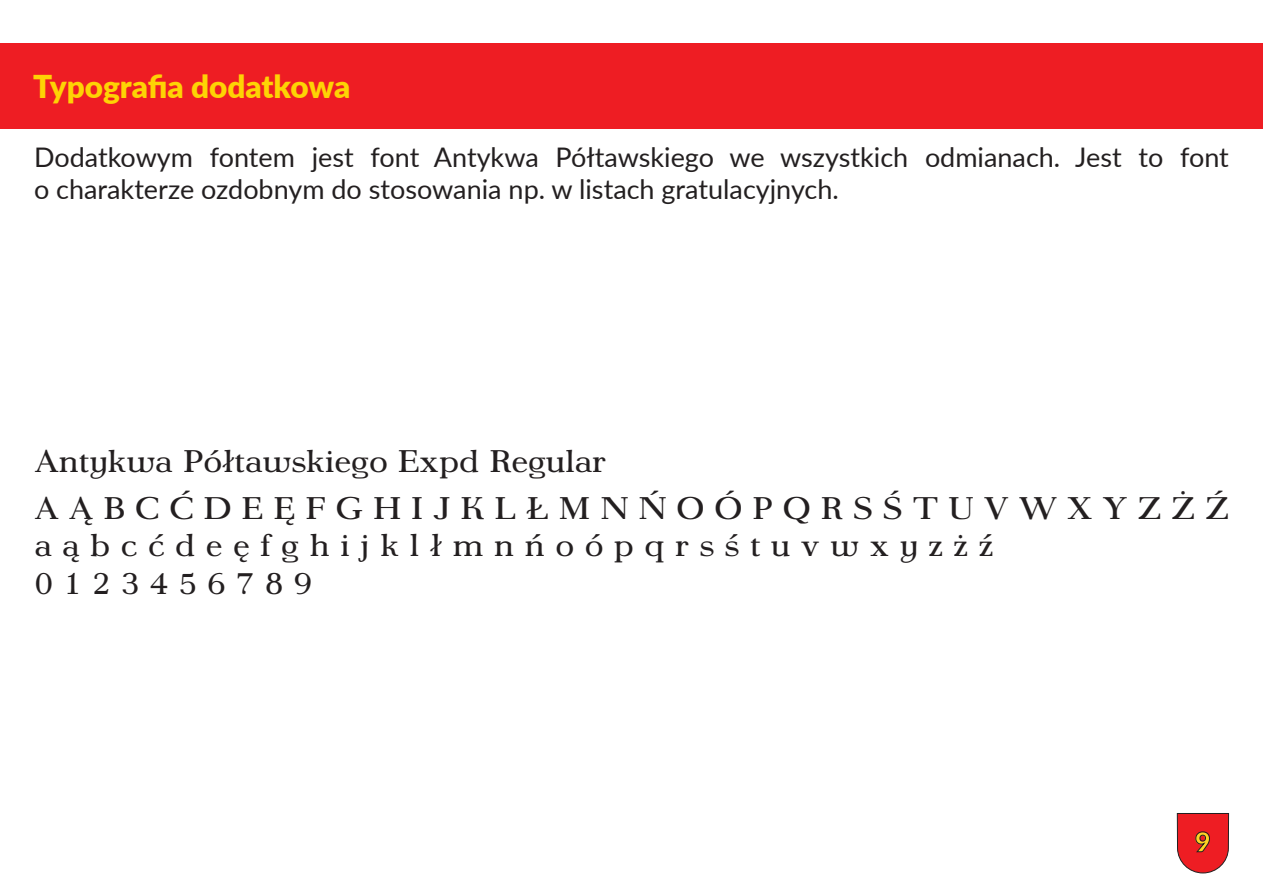
<style>
.page{position:relative;width:1263px;height:893px;background:#fff}
.page>*{position:absolute;margin:0;border:0;box-sizing:border-box;transform-origin:0 0}
.t1{font:900 31.5px "Lato";letter-spacing:-.005em;color:#fed304}
.t2{font:31.2px/46.8px "Ant Polt Expd";color:#231f20}
.t3{font:27px/32.4px "Lato";color:#231f20}
.t4{font:900 27px "Lato";color:#fdd323}
</style>
<div class="page">
<div style="left:0;top:44px;width:1263px;height:85px;background:#ee1d23"></div>
<svg style="left:1177px;top:813px;width:52px;height:60px;background:#dd3035"></svg>
<p class="t1" style="left:33px;top:62px;width:319px">Typografia dodatkowa</p>
<p class="t3" style="left:34px;top:140px;width:1196px">Dodatkowym fontem jest font Antykwa Półtawskiego we wszystkich odmianach. Jest to font o charakterze ozdobnym do stosowania np. w listach gratulacyjnych.</p>
<p class="t2" style="left:35px;top:436px;width:1196px">Antykwa Półtawskiego Expd Regular<br>A Ą B C Ć D E Ę F G H I J K L Ł M N Ń O Ó P Q R S Ś T U V W X Y Z Ż Ź</p>
<p class="t2" style="left:35px;top:525px;width:960px;line-height:37.5px">a ą b c ć d e ę f g h i j k l ł m n ń o ó p q r s ś t u v w x y z ż ź<br>0 1 2 3 4 5 6 7 8 9</p>
<p class="t4" style="left:1195px;top:822px;width:17px">9</p>
</div>
